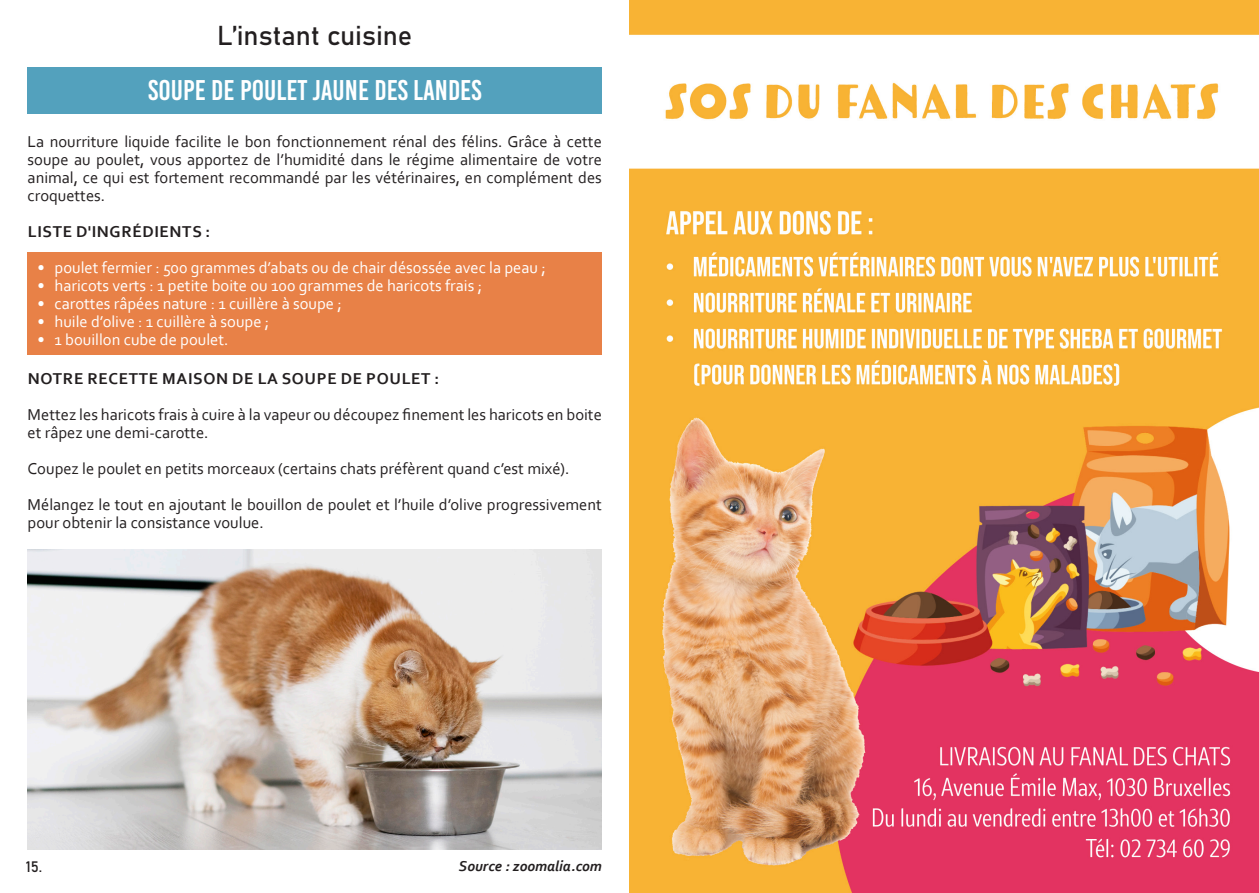
<style>
.page{position:relative;width:1259px;height:893px;background:#fff}
.page>*{position:absolute;margin:0;border:0;box-sizing:border-box;transform-origin:0 0}
.t1{font:28.5px "Bebas Kai";color:#fff}
.t2{font:27px "Bahnschrift";color:#231f20}
.t3{font:16.5px/18px "Corbel";color:#231f20}
.t4{font:16.5px "Corbel";color:#fff}
.t5{font:700 16.5px "Corbel";letter-spacing:.04em;color:#231f20}
.t6{font:italic 700 15px "Corbel";color:#231f20}
.t7{font:15px "Bahnschrift";color:#231f20}
</style>
<div class="page">
<img style="left:629px;top:0;width:630px;height:893px">
<div style="left:28px;top:253px;width:574px;height:102px;background:#e88147"></div>
<div style="left:28px;top:67px;width:574px;height:46px;background:#53a1bd"></div>
<img style="left:28px;top:550px;width:574px;height:299px">
<p class="t2" style="left:217px;top:15px;width:197px">L’instant cuisine</p>
<p class="t1" style="left:148px;top:74px;width:335px">SOUPE DE POULET JAUNE DES LANDES</p>
<p class="t3" style="left:28px;top:132px;width:576px;text-align:justify">La nourriture liquide facilite le bon fonctionnement rénal des félins. Grâce à cette soupe au poulet, vous apportez de l’humidité dans le régime alimentaire de votre animal, ce qui est fortement recommandé par les vétérinaires, en complément des croquettes.</p>
<p class="t5" style="left:28px;top:221px;width:184px">LISTE D'INGRÉDIENTS :</p>
<p class="t4" style="left:38px;top:257px;width:510px">• poulet fermier : 500 grammes d’abats ou de chair désossée avec la peau ;</p>
<p class="t4" style="left:38px;top:275px;width:446px">• haricots verts : 1 petite boite ou 100 grammes de haricots frais ;</p>
<p class="t4" style="left:38px;top:293px;width:306px">• carottes râpées nature : 1 cuillère à soupe ;</p>
<p class="t4" style="left:38px;top:311px;width:233px">• huile d’olive : 1 cuillère à soupe ;</p>
<p class="t4" style="left:38px;top:329px;width:192px">• 1 bouillon cube de poulet.</p>
<p class="t5" style="left:28px;top:368px;width:413px">NOTRE RECETTE MAISON DE LA SOUPE DE POULET :</p>
<p class="t3" style="left:28px;top:405px;width:576px">Mettez les haricots frais à cuire à la vapeur ou découpez finement les haricots en boite et râpez une demi-carotte.</p>
<p class="t3" style="left:28px;top:459px;width:543px">Coupez le poulet en petits morceaux (certains chats préfèrent quand c’est mixé).</p>
<p class="t3" style="left:28px;top:495px;width:576px">Mélangez le tout en ajoutant le bouillon de poulet et l’huile d’olive progressivement pour obtenir la consistance voulue.</p>
<p class="t7" style="left:26px;top:855px;width:18px">15.</p>
<p class="t6" style="left:459px;top:857px;width:144px">Source : zoomalia.com</p>
</div>
